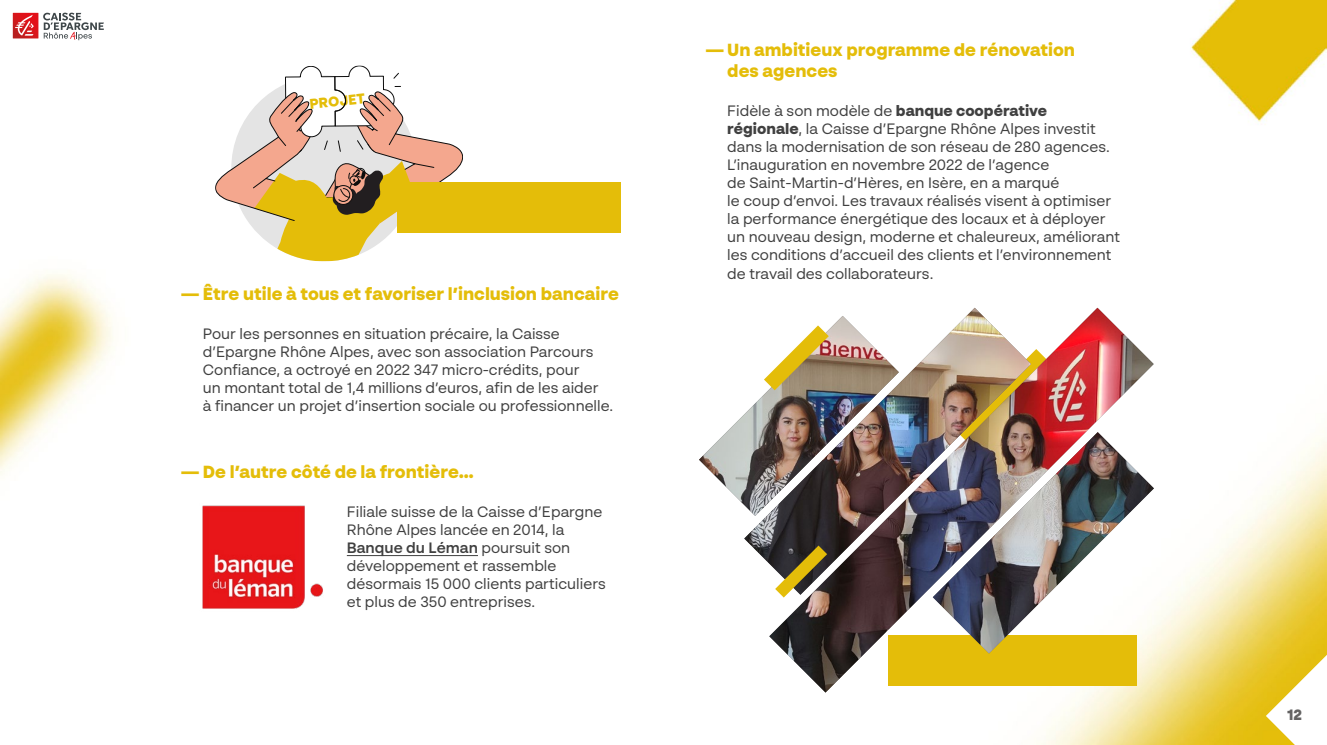
<style>
.page{position:relative;width:1327px;height:745px;background:#fff}
.page>*{position:absolute;margin:0;border:0;box-sizing:border-box;transform-origin:0 0}
.SOUS-TITRE-01{font:900 17.5px/21px "BR Sonoma";color:#e4bd09}
.t1{font:15px/18px "BR Sonoma";color:#404040}
.t2{font:900 15px "BR Sonoma";color:#646363}
.t3{font:900 14.12px "BR Sonoma";color:#e4bd09}
.s1{font-weight:600}
.s2{font-weight:900}
</style>
<div class="page">
<img style="left:0;top:0;width:1327px;height:744px">
<svg style="left:214px;top:65px;width:250px;height:196px"></svg>
<div style="left:397px;top:182px;width:224px;height:51px;background:#e4bd09"></div>
<hr style="left:347px;top:555px;width:131px;height:1px;background:#404040">
<img style="left:199px;top:503px;width:127px;height:107px">
<img style="left:699px;top:307px;width:455px;height:385px">
<svg style="left:764px;top:325px;width:65px;height:65px"></svg>
<svg style="left:775px;top:545px;width:52px;height:52px;background:#857848"></svg>
<svg style="left:1266px;top:646px;width:61px;height:98px"></svg>
<svg style="left:0;top:0;width:194px;height:118px"></svg>
<p class="t3" style="left:309px;top:95px;width:57px;rotate:-6deg">PROJET</p>
<h3 class="SOUS-TITRE-01" style="left:182px;top:283px;width:439px">— Être utile à tous et favoriser l’inclusion bancaire</h3>
<p class="t1" style="left:203px;top:324px;width:412px">Pour les personnes en situation précaire, la Caisse d’Epargne Rhône Alpes, avec son association Parcours Confiance, a octroyé en 2022 347 micro‑crédits, pour<br>un montant total de 1,4 millions d’euros, afin de les aider<br>à financer un projet d’insertion sociale ou professionnelle.</p>
<h3 class="SOUS-TITRE-01" style="left:182px;top:461px;width:294px">— De l’autre côté de la frontière…</h3>
<p class="t1" style="left:347px;top:502px;width:260px">Filiale suisse de la Caisse d’Epargne<br>Rhône Alpes lancée en 2014, la<br><span class="s1">Banque du Léman</span> poursuit son développement et rassemble désormais 15 000 clients particuliers et plus de 350 entreprises.</p>
<h3 class="SOUS-TITRE-01" style="left:727px;top:39px;width:349px;text-indent:-21px">— Un ambitieux programme de rénovation des agences</h3>
<p class="t1" style="left:727px;top:102px;width:394px">Fidèle à son modèle de <span class="s2">banque coopérative régionale</span>, la Caisse d’Epargne Rhône Alpes investit dans la modernisation de son réseau de 280 agences.<br>L’inauguration en novembre 2022 de l’agence<br>de Saint‑Martin‑d’Hères, en Isère, en a marqué<br>le coup d’envoi. Les travaux réalisés visent à optimiser la performance énergétique des locaux et à déployer un nouveau design, moderne et chaleureux, améliorant les conditions d’accueil des clients et l’environnement de travail des collaborateurs.</p>
<p class="t2" style="left:1287px;top:705px;width:16px">12</p>
</div>
